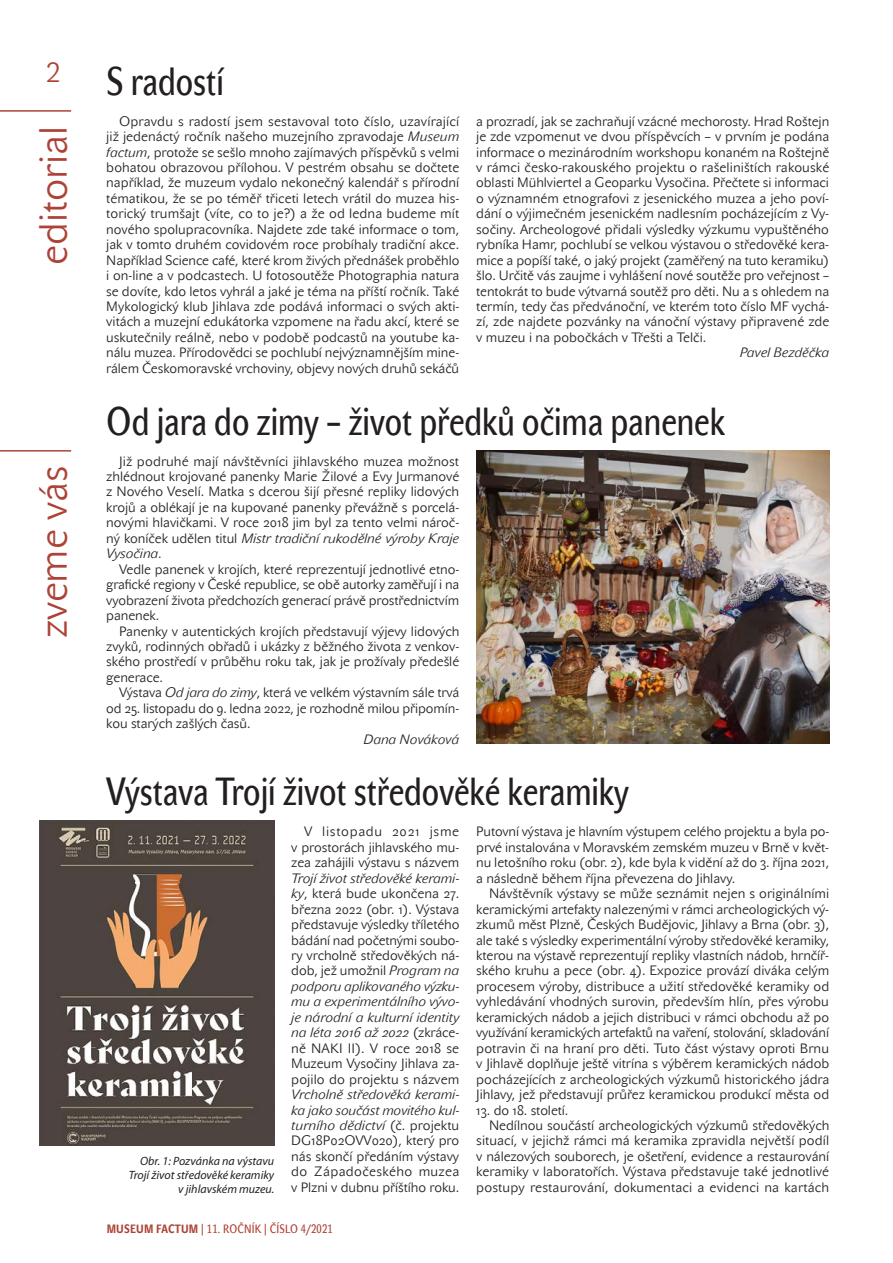
<style>
.page{position:relative;width:893px;height:1263px;background:#fff}
.page>*{position:absolute;margin:0;border:0;box-sizing:border-box;transform-origin:0 0}
.t1{font:39px "John Sans Cond Text CE";color:#231f20}
.kapitola{font:39px "John Sans Lite CE";color:#ad4337}
.blok{font:13.5px/15.5px "John Sans Lite CE";letter-spacing:-.005em;color:#231f20;text-align:justify}
.blok_-_podpis{font:italic 13.5px "John Sans Lite CE";letter-spacing:-.005em;color:#231f20}
.popiska{font:italic 12px/14.4px "Myriad Pro";color:#231f20;text-align:right}
.t2{font:12px "John Sans Cond Text SCCE";letter-spacing:.02em;color:#ad4337}
.s1{font-style:italic}
.s2{font-weight:700}
</style>
<div class="page">
<hr style="left:0;top:450px;width:71px;height:2px;background:#ad4337">
<hr style="left:0;top:110px;width:71px;height:2px;background:#ad4337">
<img style="left:476px;top:451px;width:353px;height:293px">
<img style="left:39px;top:821px;width:235px;height:324px">
<h1 class="t1" style="left:46px;top:59px;width:180px"><sup>2</sup> S radostí</h1>
<p class="kapitola" style="left:31px;top:265px;width:140px;rotate:-90deg">editorial</p>
<h1 class="kapitola" style="left:31px;top:638px;width:174px;rotate:-90deg">zveme vás</h1>
<p class="blok" style="left:106px;top:113px;width:355px;text-indent:13px">Opravdu s radostí jsem sestavoval toto číslo, uzavírající již jedenáctý ročník našeho muzejního zpravodaje <span class="s1">Museum factum</span>, protože se sešlo mnoho zajímavých příspěvků s velmi bohatou obrazovou přílohou. V pestrém obsahu se dočtete například, že muzeum vydalo nekonečný kalendář s přírodní tématikou, že se po téměř třiceti letech vrátil do muzea his&shy;torický trumšajt (víte, co to je?) a že od ledna budeme mít nového spolupracovníka. Najdete zde také informace o tom, jak v tomto druhém covidovém roce probíhaly tradiční akce.<br>Například Science café, které krom živých přednášek proběhlo i on-line a v podcastech. U fotosoutěže Photographia natura se dovíte, kdo letos vyhrál a jaké je téma na příští ročník. Také Mykologický klub Jihlava zde podává informaci o svých akti&shy;vitách a muzejní edukátorka vzpomene na řadu akcí, které se uskutečnily reálně, nebo v podobě podcastů na youtube ka&shy;nálu muzea. Přírodovědci se pochlubí nejvýznamnějším mine&shy;rálem Českomoravské vrchoviny, objevy nových druhů sekáčů</p>
<p class="blok" style="left:476px;top:113px;width:355px">a prozradí, jak se zachraňují vzácné mechorosty. Hrad Roštejn je zde vzpomenut ve dvou příspěvcích – v prvním je podána informace o mezinárodním workshopu konaném na Roštejně v rámci česko-rakouského projektu o rašeliništích rakouské oblasti Mühlviertel a Geoparku Vysočina. Přečtete si informaci o významném etnografovi z jesenického muzea a jeho poví&shy;dání o výjimečném jesenickém nadlesním pocházejícím z Vy&shy;sočiny. Archeologové přidali výsledky výzkumu vypuštěného rybníka Hamr, pochlubí se velkou výstavou o středověké kera&shy;mice a popíší také, o jaký projekt (zaměřený na tuto keramiku) šlo. Určitě vás zaujme i vyhlášení nové soutěže pro veřejnost – tentokrát to bude výtvarná soutěž pro děti. Nu a s ohledem na termín, tedy čas předvánoční, ve kterém toto číslo MF vychá&shy;zí, zde najdete pozvánky na vánoční výstavy připravené zde v muzeu i na pobočkách v Třešti a Telči.</p>
<p class="blok_-_podpis" style="left:740px;top:345px;width:91px">Pavel Bezděčka</p>
<h1 class="t1" style="left:106px;top:399px;width:620px">Od jara do zimy – život předků očima panenek</h1>
<p class="blok" style="left:106px;top:453px;width:355px;text-indent:13px">Již podruhé mají návštěvníci jihlavského muzea možnost zhlédnout krojované panenky Marie Žilové a Evy Jurmanové z Nového Veselí. Matka s dcerou šijí přesné repliky lidových krojů a oblékají je na kupované panenky převážně s porcelá&shy;novými hlavičkami. V roce 2018 jim byl za tento velmi nároč&shy;ný koníček udělen titul <span class="s1">Mistr tradiční rukodělné výroby Kraje Vysočina</span>.</p>
<p class="blok" style="left:106px;top:561px;width:354px;text-indent:13px">Vedle panenek v krojích, které reprezentují jednotlivé etno&shy;grafické regiony v České republice, se obě autorky zaměřují i na vyobrazení života předchozích generací právě prostřednictvím panenek.</p>
<p class="blok" style="left:106px;top:623px;width:355px;text-indent:13px">Panenky v autentických krojích představují výjevy lidových zvyků, rodinných obřadů i ukázky z běžného života z venkov&shy;ského prostředí v průběhu roku tak, jak je prožívaly předešlé generace.</p>
<p class="blok" style="left:106px;top:685px;width:354px;text-indent:13px">Výstava <span class="s1">Od jara do zimy</span>, která ve velkém výstavním sále trvá od 25. listopadu do 9. ledna 2022, je rozhodně milou připomín&shy;kou starých zašlých časů.</p>
<p class="blok_-_podpis" style="left:363px;top:731px;width:97px">Dana Nováková</p>
<h1 class="t1" style="left:106px;top:769px;width:524px">Výstava Trojí život středověké keramiky</h1>
<p class="popiska" style="left:129px;top:1153px;width:147px">Obr. 1: Pozvánka na výstavu<br>Trojí život středověké keramiky v jihlavském muzeu.</p>
<p class="blok" style="left:291px;top:824px;width:170px;text-indent:13px">V listopadu 2021 jsme v prostorách jihlavského mu&shy;zea zahájili výstavu s názvem <span class="s1">Trojí život středověké kerami&shy;ky</span>, která bude ukončena 27. března 2022 (obr. 1). Výstava představuje výsledky tříletého bádání nad početnými soubo&shy;ry vrcholně středověkých ná&shy;dob, jež umožnil <span class="s1">Program na podporu aplikovaného výzku&shy;mu a experimentálního vývo&shy;je národní a kulturní identity na léta 2016 až 2022</span> (zkráce&shy;ně NAKI II). V roce 2018 se Muzeum Vysočiny Jihlava za&shy;pojilo do projektu s názvem <span class="s1">Vrcholně středověká kerami&shy;ka jako součást movitého kul&shy;turního dědictví</span> (č. projektu DG18P02OVV020), který pro nás skončí předáním výstavy do Západočeského muzea v Plzni v dubnu příštího roku.</p>
<p class="blok" style="left:476px;top:824px;width:354px">Putovní výstava je hlavním výstupem celého projektu a byla po&shy;prvé instalována v Moravském zemském muzeu v Brně v květ&shy;nu letošního roku (obr. 2), kde byla k vidění až do 3. října 2021, a následně během října převezena do Jihlavy.</p>
<p class="blok" style="left:476px;top:886px;width:355px;text-indent:13px">Návštěvník výstavy se může seznámit nejen s originálními keramickými artefakty nalezenými v rámci archeologických vý&shy;zkumů měst Plzně, Českých Budějovic, Jihlavy a Brna (obr. 3), ale také s výsledky experimentální výroby středověké keramiky, kterou na výstavě reprezentují repliky vlastních nádob, hrnčíř&shy;ského kruhu a pece (obr. 4). Expozice provází diváka celým procesem výroby, distribuce a užití středověké keramiky od vyhledávání vhodných surovin, především hlín, přes výrobu keramických nádob a jejich distribuci v rámci obchodu až po využívání keramických artefaktů na vaření, stolování, skladování potravin či na hraní pro děti. Tuto část výstavy oproti Brnu v Jihlavě doplňuje ještě vitrína s výběrem keramických nádob pocházejících z archeologických výzkumů historického jádra Jihlavy, jež představují průřez keramickou produkcí města od</p>
<p class="blok" style="left:476px;top:1102px;width:94px">13. do 18. století.</p>
<p class="blok" style="left:476px;top:1117px;width:355px;text-indent:13px">Nedílnou součástí archeologických výzkumů středověkých situací, v jejichž rámci má keramika zpravidla největší podíl v nálezových souborech, je ošetření, evidence a restaurování keramiky v laboratořích. Výstava představuje také jednotlivé postupy restaurování, dokumentaci a evidenci na kartách</p>
<p class="t2" style="left:107px;top:1222px;width:228px"><span class="s2">MUSEUM FACTUM</span> | 11. ROČNÍK | ČÍSLO 4/2021</p>
</div>
